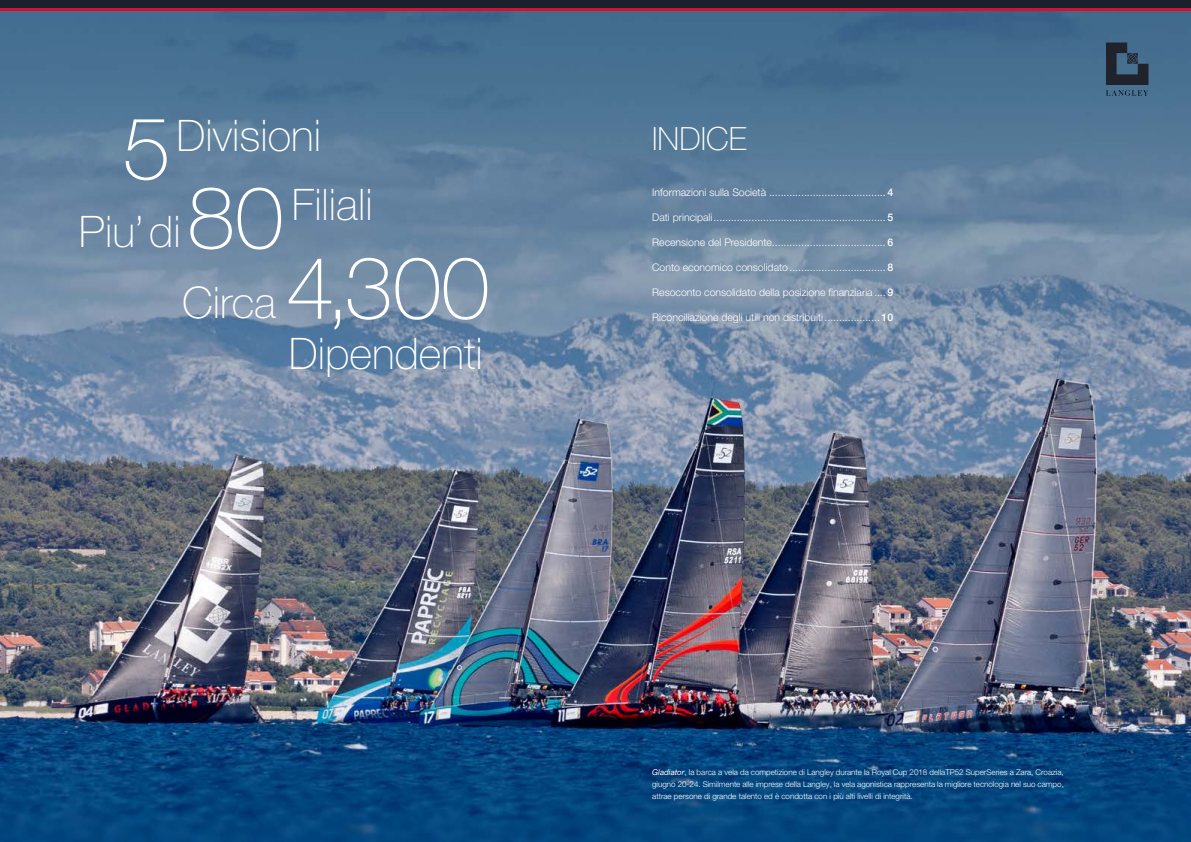
<style>
.page{position:relative;width:1191px;height:842px;background:#fff}
.page>*{position:absolute;margin:0;border:0;box-sizing:border-box;transform-origin:0 0}
.t1{font:100 86.8px "Helvetica Neue LTW1 G";color:#fff}
.t2{font:100 43.6px "Helvetica Neue LTW1 G";color:#fff}
.t3{font:100 32px "Helvetica Neue LTW1 G";color:#fff}
.t4{font:300 10.5px "Helvetica Neue LTW1 G";color:#fff}
.t5{font:300 8px/12px "Helvetica Neue LTW1 G";color:#fff;text-align:justify}
.s1{font-size:86.8px}
.s2{font-weight:500}
.s3{font-weight:400;font-style:italic}
</style>
<div class="page">
<img style="left:0;top:11px;width:1191px;height:831px">
<div style="left:0;top:0;width:1191px;height:9px;background:#1b212c"></div>
<hr style="left:0;top:9px;width:1191px;height:2px;background:#d5112e">
<svg style="left:1106px;top:43px;width:42px;height:53px;background:#32475c"></svg>
<h2 class="t2" style="left:122px;top:109px;width:200px"><span class="s1">5</span>Divisioni</h2>
<h2 class="t2" style="left:79px;top:178px;width:295px">Piu’ di<span class="s1">80</span> Filiali</h2>
<h2 class="t2" style="left:182px;top:276px;width:95px">Circa</h2>
<h1 class="t1" style="left:286px;top:236px;width:205px">4,300</h1>
<h2 class="t2" style="left:289px;top:327px;width:195px">Dipendenti</h2>
<h3 class="t3" style="left:652px;top:120px;width:96px">INDICE</h3>
<p class="t4" style="left:652px;top:185px;width:242px">Informazioni sulla Società ........................................ <span class="s2">4</span></p>
<p class="t4" style="left:652px;top:210px;width:242px">Dati principali........................................................... <span class="s2">5</span></p>
<p class="t4" style="left:652px;top:236px;width:242px">Recensione del Presidente....................................... <span class="s2">6</span></p>
<p class="t4" style="left:652px;top:261px;width:242px">Conto economico consolidato ................................. <span class="s2">8</span></p>
<p class="t4" style="left:652px;top:286px;width:242px">Resoconto consolidato della posizione finanziaria .... <span class="s2">9</span></p>
<p class="t4" style="left:652px;top:311px;width:242px">Riconciliazione degli utili non distribuiti................... <span class="s2">10</span></p>
<p class="t5" style="left:652px;top:766px;width:413px"><span class="s3">Gladiator</span>, la barca a vela da competizione di Langley durante la Royal Cup 2018 dellaTP52 SuperSeries a Zara, Croazia, giugno 20-24. Similmente alle imprese della Langley, la vela agonistica rappresenta la migliore tecnologia nel suo campo, attrae persone di grande talento ed è condotta con i più alti livelli di integrità.</p>
</div>
